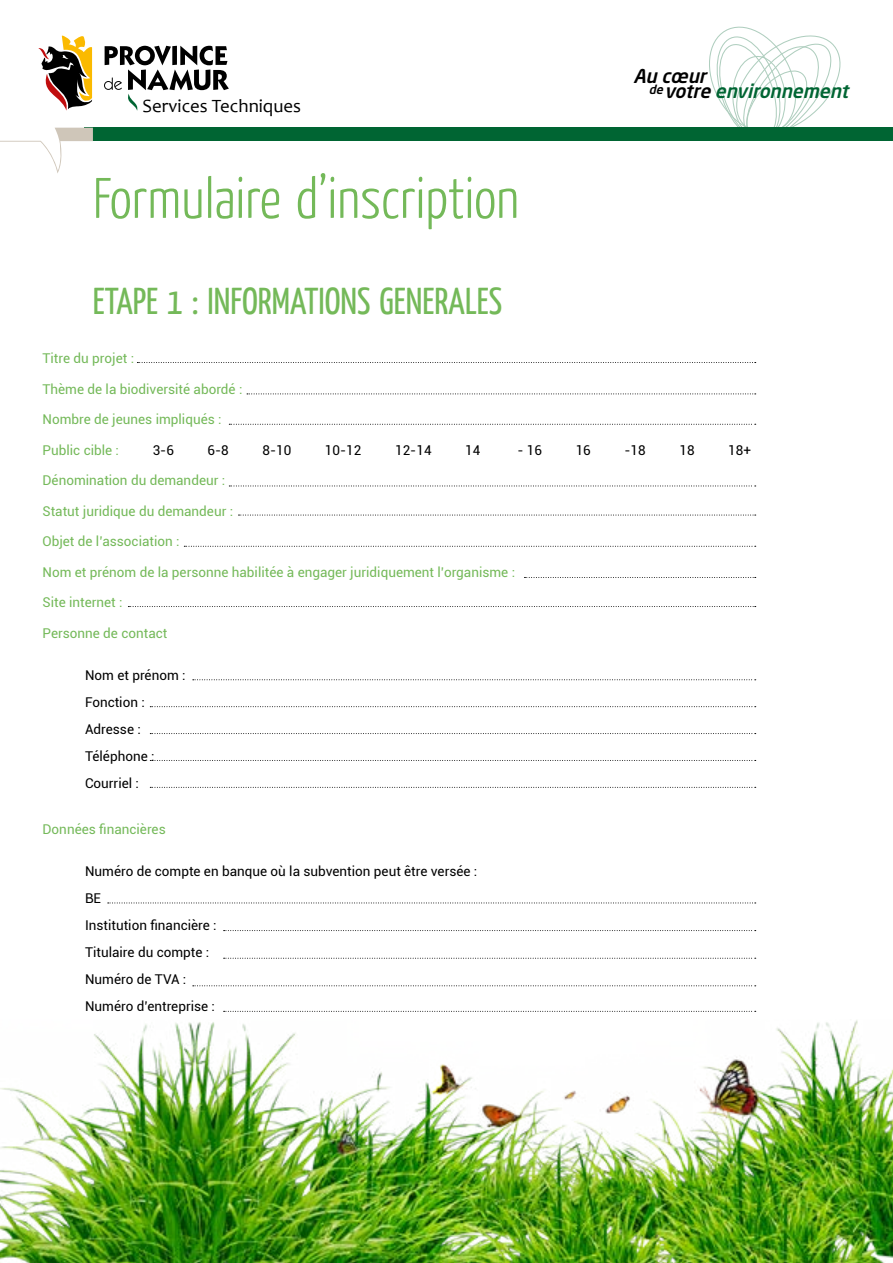
<style>
.page{position:relative;width:893px;height:1263px;background:#fff}
.page>*{position:absolute;margin:0;border:0;box-sizing:border-box;transform-origin:0 0}
.t1{font:300 57px "Yanone Kaffeesatz";color:#74b959}
.t2{font:37.5px "Yanone Kaffeesatz";color:#74b959}
.t3{font:italic 500 18.9px/15.3px "Neo Sans Std";color:#006533}
.t4{font:18.9px "Candara";color:#000}
.t5{font:13.5px "Roboto";color:#74b959}
.t6{font:13.5px/27px "Roboto";color:#000}
.s1{color:#000}
</style>
<div class="page">
<svg style="left:55px;top:45px;width:838px;height:83px"></svg>
<svg style="left:702px;top:26px;width:147px;height:102px"></svg>
<div style="left:84px;top:128px;width:809px;height:13px;background:#006533"></div>
<svg style="left:0;top:128px;width:93px;height:45px"></svg>
<svg style="left:38px;top:35px;width:55px;height:78px"></svg>
<svg style="left:104px;top:46px;width:125px;height:65px"></svg>
<svg style="left:137px;top:362px;width:619px;height:1px"></svg>
<svg style="left:247px;top:393px;width:509px;height:1px"></svg>
<svg style="left:229px;top:424px;width:527px;height:1px"></svg>
<svg style="left:229px;top:486px;width:527px;height:1px"></svg>
<svg style="left:238px;top:515px;width:518px;height:1px"></svg>
<svg style="left:184px;top:546px;width:572px;height:1px"></svg>
<svg style="left:524px;top:577px;width:232px;height:1px"></svg>
<svg style="left:128px;top:606px;width:628px;height:1px"></svg>
<svg style="left:193px;top:679px;width:563px;height:1px"></svg>
<svg style="left:150px;top:706px;width:606px;height:1px"></svg>
<svg style="left:150px;top:733px;width:606px;height:1px"></svg>
<svg style="left:150px;top:760px;width:606px;height:1px"></svg>
<svg style="left:150px;top:787px;width:606px;height:1px"></svg>
<svg style="left:108px;top:902px;width:648px;height:1px"></svg>
<svg style="left:224px;top:930px;width:532px;height:1px"></svg>
<svg style="left:224px;top:958px;width:532px;height:1px"></svg>
<svg style="left:193px;top:985px;width:563px;height:1px"></svg>
<svg style="left:224px;top:1011px;width:532px;height:1px"></svg>
<img style="left:0;top:1020px;width:893px;height:243px">
<h3 class="t4" style="left:143px;top:95px;width:160px">Services Techniques</h3>
<h1 class="t1" style="left:93px;top:162px;width:428px">Formulaire d’inscription</h1>
<h3 class="t3" style="left:649px;top:68px;width:206px;text-indent:-15px"><span class="s1">Au cœur<br></span><sup>de</sup> <span class="s1">votre</span> environnement</h3>
<h2 class="t2" style="left:93px;top:277px;width:411px">ETAPE 1 : INFORMATIONS GENERALES</h2>
<p class="t5" style="left:43px;top:349px;width:93px">Titre du projet :</p>
<p class="t5" style="left:43px;top:379px;width:201px">Thème de la biodiversité abordé :</p>
<p class="t5" style="left:43px;top:410px;width:181px">Nombre de jeunes impliqués :</p>
<p class="t5" style="left:43px;top:440px;width:78px">Public cible :</p>
<p class="t6" style="left:153px;top:436px;width:23px">3-6</p>
<p class="t6" style="left:208px;top:436px;width:23px">6-8</p>
<p class="t6" style="left:262px;top:436px;width:30px">8-10</p>
<p class="t6" style="left:325px;top:436px;width:38px">10-12</p>
<p class="t6" style="left:395px;top:436px;width:38px">12-14</p>
<p class="t6" style="left:465px;top:436px;width:17px">14</p>
<p class="t6" style="left:517px;top:436px;width:26px">- 16</p>
<p class="t6" style="left:576px;top:436px;width:17px">16</p>
<p class="t6" style="left:624px;top:436px;width:23px">-18</p>
<p class="t6" style="left:679px;top:436px;width:17px">18</p>
<p class="t6" style="left:728px;top:436px;width:24px">18+</p>
<p class="t5" style="left:43px;top:471px;width:184px">Dénomination du demandeur :</p>
<p class="t5" style="left:43px;top:501px;width:192px">Statut juridique du demandeur :</p>
<p class="t5" style="left:43px;top:532px;width:139px">Objet de l’association :</p>
<p class="t5" style="left:43px;top:562px;width:474px">Nom et prénom de la personne habilitée à engager juridiquement l’organisme :</p>
<p class="t5" style="left:43px;top:593px;width:82px">Site internet :</p>
<p class="t5" style="left:43px;top:623px;width:126px">Personne de contact</p>
<p class="t6" style="left:85px;top:661px;width:102px">Nom et prénom :<br>Fonction :<br>Adresse :<br>Téléphone :<br>Courriel :</p>
<p class="t5" style="left:43px;top:820px;width:125px">Données financières</p>
<p class="t6" style="left:85px;top:858px;width:394px">Numéro de compte en banque où la subvention peut être versée :<br>BE<br>Institution financière :<br>Titulaire du compte :<br>Numéro de TVA :<br>Numéro d’entreprise :</p>
</div>
